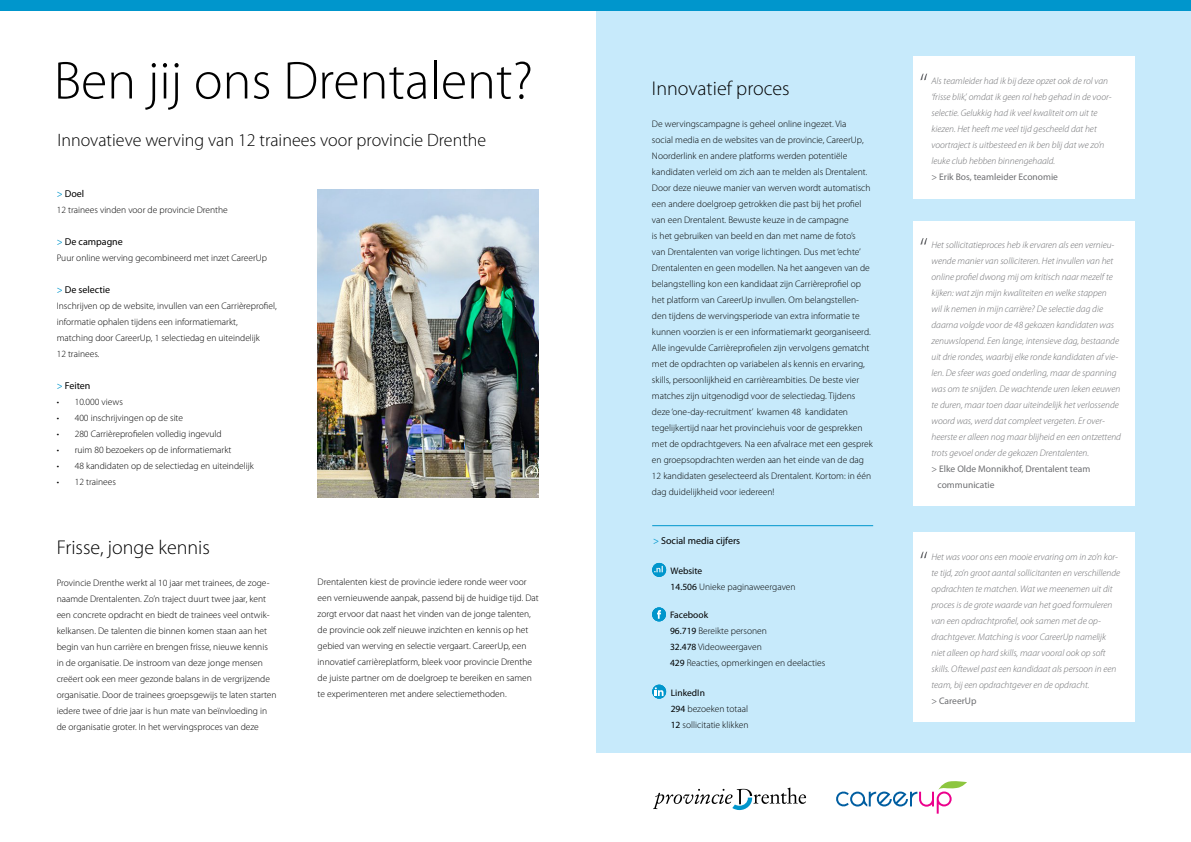
<style>
.page{position:relative;width:1191px;height:842px;background:#fff}
.page>*{position:absolute;margin:0;border:0;box-sizing:border-box;transform-origin:0 0}
.t1{font:300 53.8px "Myriad Pro";color:#000}
.t2{font:300 20px "Myriad Pro";color:#000}
.t3{font:300 18px "Myriad Pro";color:#000}
.t4{font:10px "Myriad Pro";color:#000}
.t5{font:300 9.5px/16px "Myriad Pro";color:#000}
.t6{font:italic 300 9.5px/16px "Myriad Pro";color:#6d6e71}
.t7{font:9.5px/16px "Myriad Pro";color:#6d6e71}
.s1{color:#0096cc}
.s2{font-weight:400}
</style>
<div class="page">
<div style="left:596px;top:10px;width:595px;height:743px;background:#c7eafb"></div>
<img style="left:317px;top:189px;width:222px;height:309px">
<div style="left:0;top:0;width:1191px;height:11px;background:#0096cc"></div>
<svg style="left:836px;top:781px;width:131px;height:33px"></svg>
<svg style="left:653px;top:787px;width:153px;height:23px"></svg>
<div style="left:913px;top:531px;width:221px;height:190px;background:#fff"></div>
<svg style="left:920px;top:552px;width:7px;height:6px"></svg>
<div style="left:913px;top:57px;width:221px;height:142px;background:#fff"></div>
<svg style="left:920px;top:74px;width:7px;height:6px"></svg>
<div style="left:913px;top:221px;width:221px;height:284px;background:#fff"></div>
<svg style="left:920px;top:238px;width:7px;height:7px"></svg>
<div style="left:652px;top:607px;width:14px;height:14px;background:#0096cc;border-radius:50%"></div>
<svg style="left:657px;top:610px;width:4px;height:9px"></svg>
<div style="left:652px;top:563px;width:14px;height:14px;background:#0096cc;border-radius:50%"></div>
<svg style="left:654px;top:565px;width:9px;height:8px"></svg>
<svg style="left:652px;top:685px;width:14px;height:14px"></svg>
<svg style="left:655px;top:687px;width:8px;height:9px"></svg>
<hr style="left:652px;top:525px;width:221px;height:1px;background:#0096cc">
<h1 class="t1" style="left:54px;top:51px;width:481px">Ben jij ons Drentalent?</h1>
<h3 class="t3" style="left:57px;top:130px;width:430px">Innovatieve werving van 12 trainees voor provincie Drenthe</h3>
<p class="t4" style="left:57px;top:187px;width:29px"><span class="s1">&gt;</span> Doel</p>
<p class="t5" style="left:57px;top:202px;width:173px">12 trainees vinden voor de provincie Drenthe</p>
<p class="t4" style="left:57px;top:235px;width:68px"><span class="s1">&gt;</span> De campagne</p>
<p class="t5" style="left:57px;top:250px;width:212px">Puur online werving gecombineerd met inzet CareerUp</p>
<p class="t4" style="left:57px;top:283px;width:55px"><span class="s1">&gt;</span> De selectie</p>
<p class="t5" style="left:57px;top:298px;width:221px">Inschrijven op de website, invullen van een Carrièreprofiel, informatie ophalen tijdens een informatiemarkt,<br>matching door CareerUp, 1 selectiedag en uiteindelijk<br>12 trainees.</p>
<p class="t4" style="left:57px;top:379px;width:35px"><span class="s1">&gt;</span> Feiten</p>
<p class="t5" style="left:57px;top:394px;width:68px">• 10.000 views</p>
<p class="t5" style="left:57px;top:410px;width:128px">• 400 inschrijvingen op de site</p>
<p class="t5" style="left:57px;top:426px;width:167px">• 280 Carrièreprofielen volledig ingevuld</p>
<p class="t5" style="left:57px;top:442px;width:176px">• ruim 80 bezoekers op de informatiemarkt</p>
<p class="t5" style="left:57px;top:458px;width:199px">• 48 kandidaten op de selectiedag en uiteindelijk</p>
<p class="t5" style="left:57px;top:474px;width:61px">• 12 trainees</p>
<h2 class="t2" style="left:57px;top:536px;width:155px">Frisse, jonge kennis</h2>
<p class="t5" style="left:57px;top:575px;width:221px">Provincie Drenthe werkt al 10 jaar met trainees, de zoge&shy;naamde Drentalenten. Zo’n traject duurt twee jaar, kent een concrete opdracht en biedt de trainees veel ontwik&shy;kelkansen. De talenten die binnen komen staan aan het begin van hun carrière en brengen frisse, nieuwe kennis in de organisatie. De instroom van deze jonge mensen creëert ook een meer gezonde balans in de vergrijzende organisatie. Door de trainees groepsgewijs te laten starten iedere twee of drie jaar is hun mate van beïnvloeding in de organisatie groter. In het wervingsproces van deze</p>
<p class="t5" style="left:317px;top:574px;width:223px">Drentalenten kiest de provincie iedere ronde weer voor een vernieuwende aanpak, passend bij de huidige tijd. Dat zorgt ervoor dat naast het vinden van de jonge talenten, de provincie ook zelf nieuwe inzichten en kennis op het gebied van werving en selectie vergaart. CareerUp, een innovatief carrièreplatform, bleek voor provincie Drenthe de juiste partner om de doelgroep te bereiken en samen te experimenteren met andere selectiemethoden.</p>
<h2 class="t2" style="left:652px;top:77px;width:139px">Innovatief proces</h2>
<p class="t5" style="left:652px;top:116px;width:222px">De wervingscampagne is geheel online ingezet. Via<br>social media en de websites van de provincie, CareerUp, Noorderlink en andere platforms werden potentiële kandidaten verleid om zich aan te melden als Drentalent.<br>Door deze nieuwe manier van werven wordt automatisch een andere doelgroep getrokken die past bij het profiel van een Drentalent. Bewuste keuze in de campagne<br>is het gebruiken van beeld en dan met name de foto’s<br>van Drentalenten van vorige lichtingen. Dus met ‘echte’ Drentalenten en geen modellen. Na het aangeven van de belangstelling kon een kandidaat zijn Carrièreprofiel op het platform van CareerUp invullen. Om belangstellen&shy;den tijdens de wervingsperiode van extra informatie te kunnen voorzien is er een informatiemarkt georganiseerd.<br>Alle ingevulde Carrièreprofielen zijn vervolgens gematcht met de opdrachten op variabelen als kennis en ervaring, skills, persoonlijkheid en carrièreambities. De beste vier matches zijn uitgenodigd voor de selectiedag. Tijdens deze ‘one-day-recruitment’ kwamen 48 kandidaten tegelijkertijd naar het provinciehuis voor de gesprekken met de opdrachtgevers. Na een afvalrace met een gesprek en groepsopdrachten werden aan het einde van de dag 12 kandidaten geselecteerd als Drentalent. Kortom: in één dag duidelijkheid voor iedereen!</p>
<p class="t4" style="left:653px;top:535px;width:89px"><span class="s1">&gt;</span> Social media cijfers</p>
<p class="t5" style="left:670px;top:563px;width:126px"><span class="s2">Website<br>14.506</span> Unieke paginaweergaven</p>
<p class="t5" style="left:670px;top:607px;width:157px"><span class="s2">Facebook<br>96.719</span> Bereikte personen<br><span class="s2">32.478</span> Videoweergaven<br><span class="s2">429</span> Reacties, opmerkingen en deelacties</p>
<p class="t5" style="left:671px;top:685px;width:79px"><span class="s2">LinkedIn<br>294</span> bezoeken totaal<br><span class="s2">12</span> sollicitatie klikken</p>
<p class="t6" style="left:931px;top:73px;width:181px">Als teamleider had ik bij deze opzet ook de rol van ‘frisse blik’, omdat ik geen rol heb gehad in de voor&shy;selectie. Gelukkig had ik veel kwaliteit om uit te kiezen. Het heeft me veel tijd gescheeld dat het voortraject is uitbesteed en ik ben blij dat we zo’n leuke club hebben binnengehaald.</p>
<p class="t7" style="left:931px;top:168px;width:128px">&gt; Erik Bos, teamleider Economie</p>
<p class="t6" style="left:931px;top:237px;width:191px">Het sollicitatieproces heb ik ervaren als een vernieu&shy;wende manier van solliciteren. Het invullen van het online profiel dwong mij om kritisch naar mezelf te kijken: wat zijn mijn kwaliteiten en welke stappen<br>wil ik nemen in mijn carrière? De selectie dag die daarna volgde voor de 48 gekozen kandidaten was zenuwslopend. Een lange, intensieve dag, bestaande uit drie rondes, waarbij elke ronde kandidaten af vie&shy;len. De sfeer was goed onderling, maar de spanning was om te snijden. De wachtende uren leken eeuwen te duren, maar toen daar uiteindelijk het verlossende woord was, werd dat compleet vergeten. Er over&shy;heerste er alleen nog maar blijheid en een ontzettend trots gevoel onder de gekozen Drentalenten.</p>
<p class="t7" style="left:937px;top:461px;width:154px;text-indent:-6px">&gt; Elke Olde Monnikhof, Drentalent team communicatie</p>
<p class="t6" style="left:931px;top:549px;width:190px">Het was voor ons een mooie ervaring om in zo’n kor&shy;te tijd, zo’n groot aantal sollicitanten en verschillende opdrachten te matchen. Wat we meenemen uit dit proces is de grote waarde van het goed formuleren van een opdrachtprofiel, ook samen met de op&shy;drachtgever. Matching is voor CareerUp namelijk niet alleen op hard skills, maar vooral ook op soft skills. Oftewel past een kandidaat als persoon in een team, bij een opdrachtgever en de opdracht.</p>
<p class="t7" style="left:931px;top:693px;width:46px">&gt; CareerUp</p>
</div>
